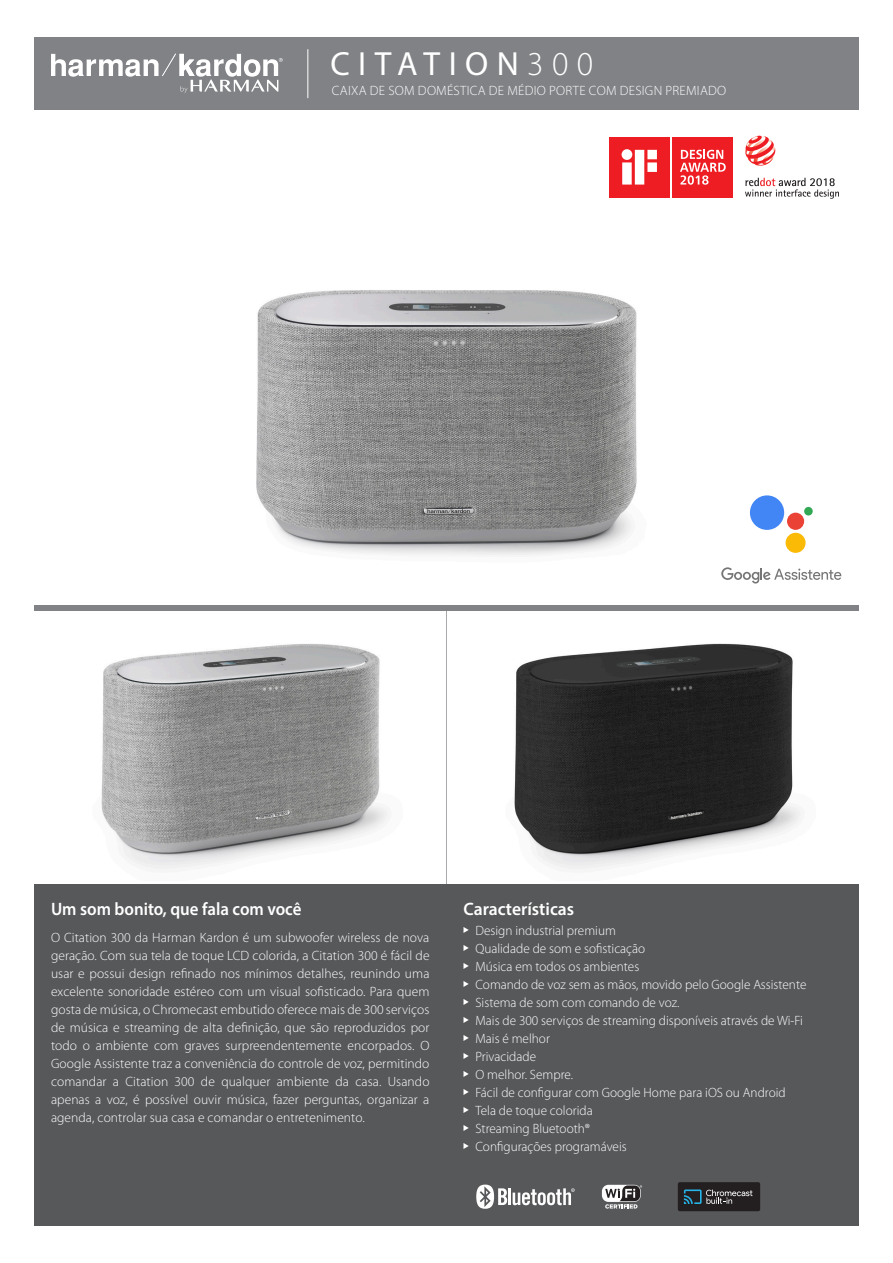
<style>
.page{position:relative;width:893px;height:1263px;background:#fff}
.page>*{position:absolute;margin:0;border:0;box-sizing:border-box;transform-origin:0 0}
.t1{font:33.6px "Myriad Pro";letter-spacing:.25em;color:#fff}
.t2{font:600 18px "Myriad Pro";color:#fff;scale:.94 1}
.t3{font:600 18px "Myriad Pro";color:#fff}
.t4{font:300 13.5px/18px "Myriad Pro";color:#fff;text-align:justify}
.t5{font:300 13.5px "Myriad Pro";letter-spacing:.02em;color:#fff}
.s1{font-weight:300}
</style>
<div class="page">
<img style="left:101px;top:644px;width:287px;height:226px">
<img style="left:514px;top:643px;width:287px;height:227px">
<hr style="left:446px;top:608px;width:1px;height:285px;background:#a8a9ad">
<img style="left:256px;top:290px;width:381px;height:265px">
<div style="left:34px;top:37px;width:825px;height:72px;background:#808285"></div>
<hr style="left:307px;top:49px;width:1px;height:49px;background:#fff">
<svg style="left:51px;top:54px;width:232px;height:39px"></svg>
<div style="left:34px;top:884px;width:825px;height:342px;background:#57585a"></div>
<svg style="left:463px;top:927px;width:6px;height:6px"></svg>
<svg style="left:463px;top:945px;width:6px;height:6px"></svg>
<svg style="left:463px;top:963px;width:6px;height:6px"></svg>
<svg style="left:463px;top:981px;width:6px;height:6px"></svg>
<svg style="left:463px;top:999px;width:6px;height:6px"></svg>
<svg style="left:463px;top:1017px;width:6px;height:6px"></svg>
<svg style="left:463px;top:1035px;width:6px;height:6px"></svg>
<svg style="left:463px;top:1053px;width:6px;height:6px"></svg>
<svg style="left:463px;top:1071px;width:6px;height:6px"></svg>
<svg style="left:463px;top:1089px;width:6px;height:6px"></svg>
<svg style="left:463px;top:1107px;width:6px;height:6px"></svg>
<svg style="left:463px;top:1125px;width:6px;height:6px"></svg>
<svg style="left:463px;top:1143px;width:6px;height:6px"></svg>
<svg style="left:476px;top:1184px;width:31px;height:25px"></svg>
<hr style="left:508px;top:1188px;width:3px;height:17px;background:#fff">
<svg style="left:513px;top:1188px;width:62px;height:17px"></svg>
<div style="left:602px;top:1185px;width:39px;height:17px;background:#fff;border-radius:7px"></div>
<svg style="left:605px;top:1185px;width:37px;height:23px"></svg>
<div style="left:678px;top:1182px;width:82px;height:29px;background:#231f20;border-radius:2px"></div>
<svg style="left:684px;top:1189px;width:69px;height:15px"></svg>
<svg style="left:606px;top:134px;width:130px;height:66px"></svg>
<div style="left:610px;top:137px;width:60px;height:60px;background:#ee1d23"></div>
<svg style="left:622px;top:149px;width:35px;height:36px"></svg>
<div style="left:673px;top:137px;width:60px;height:60px;background:#ee1d23"></div>
<svg style="left:680px;top:150px;width:46px;height:35px"></svg>
<svg style="left:745px;top:178px;width:94px;height:21px"></svg>
<svg style="left:745px;top:136px;width:30px;height:30px"></svg>
<div style="left:34px;top:605px;width:825px;height:6px;background:#808285"></div>
<div style="left:804px;top:507px;width:9px;height:8px;background:#33a854;border-radius:50%"></div>
<div style="left:787px;top:513px;width:17px;height:17px;background:#eb4236;border-radius:50%"></div>
<div style="left:786px;top:533px;width:20px;height:20px;background:#faba05;border-radius:50%"></div>
<div style="left:750px;top:495px;width:34px;height:35px;background:#4285f5;border-radius:50%"></div>
<svg style="left:721px;top:567px;width:120px;height:16px"></svg>
<p class="t1" style="left:330px;top:43px;width:264px">CITATION<span class="s1">300</span></p>
<p class="t5" style="left:332px;top:83px;width:396px">CAIXA DE SOM DOMÉSTICA DE MÉDIO PORTE COM DESIGN PREMIADO</p>
<p class="t2" style="left:51px;top:897px;width:268px">Um som bonito, que fala com você</p>
<p class="t4" style="left:51px;top:928px;width:380px">O Citation 300 da Harman Kardon é um subwoofer wireless de nova geração. Com sua tela de toque LCD colorida, a Citation 300 é fácil de usar e possui design refinado nos mínimos detalhes, reunindo uma excelente sonoridade estéreo com um visual sofisticado. Para quem gosta de música, o Chromecast embutido oferece mais de 300 serviços de música e streaming de alta definição, que são reproduzidos por todo o ambiente com graves surpreendentemente encorpados. O Google Assistente traz a conveniência do controle de voz, permitindo comandar a Citation 300 de qualquer ambiente da casa. Usando apenas a voz, é possível ouvir música, fazer perguntas, organizar a agenda, controlar sua casa e comandar o entretenimento.</p>
<p class="t3" style="left:463px;top:897px;width:112px">Características</p>
<p class="t4" style="left:475px;top:922px;width:142px">Design industrial premium</p>
<p class="t4" style="left:475px;top:940px;width:171px">Qualidade de som e sofisticação</p>
<p class="t4" style="left:475px;top:958px;width:165px">Música em todos os ambientes</p>
<p class="t4" style="left:475px;top:976px;width:332px">Comando de voz sem as mãos, movido pelo Google Assistente</p>
<p class="t4" style="left:475px;top:994px;width:205px">Sistema de som com comando de voz.</p>
<p class="t4" style="left:475px;top:1012px;width:329px">Mais de 300 serviços de streaming disponíveis através de Wi-Fi</p>
<p class="t4" style="left:475px;top:1030px;width:76px">Mais é melhor</p>
<p class="t4" style="left:475px;top:1048px;width:62px">Privacidade</p>
<p class="t4" style="left:475px;top:1066px;width:99px">O melhor. Sempre.</p>
<p class="t4" style="left:475px;top:1084px;width:312px">Fácil de configurar com Google Home para iOS ou Android</p>
<p class="t4" style="left:475px;top:1102px;width:119px">Tela de toque colorida</p>
<p class="t4" style="left:475px;top:1120px;width:116px">Streaming Bluetooth®</p>
<p class="t4" style="left:475px;top:1138px;width:153px">Configurações programáveis</p>
</div>
